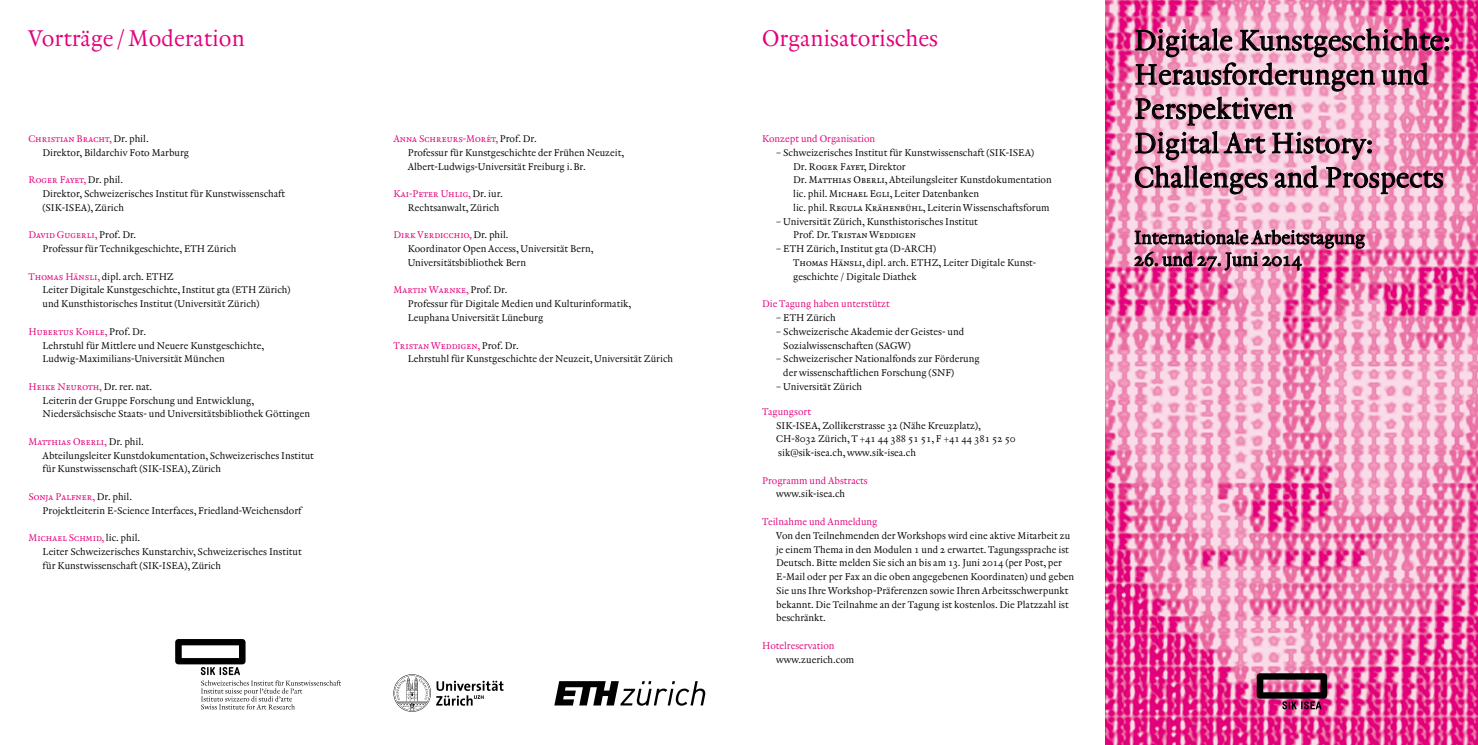
<style>
.page{position:relative;width:1478px;height:745px;background:#fff}
.page>*{position:absolute;margin:0;border:0;box-sizing:border-box;transform-origin:0 0}
.t1{font:28.75px/34.2px "Renard No 3";color:#000}
.t2{font:23.12px "Renard No 3";color:#e2007a}
.t3{font:18.62px "Renard No 3";color:#000}
.t4{font:10px/13.8px "Renard No 3";color:#000}
.t5{font:10px "Renard No 3";color:#e2007a}
.s1{color:#e2007a}
</style>
<div class="page">
<svg style="left:201px;top:680px;width:140px;height:29px"></svg>
<svg style="left:175px;top:639px;width:70px;height:35px"></svg>
<svg style="left:393px;top:674px;width:110px;height:37px"></svg>
<img style="left:1106px;top:0;width:372px;height:744px">
<svg style="left:1135px;top:29px;width:97px;height:28px;background:#bb7b96"></svg>
<svg style="left:1240px;top:29px;width:208px;height:28px;background:#be7d9a"></svg>
<svg style="left:1135px;top:63px;width:239px;height:28px;background:#c195a8"></svg>
<svg style="left:1381px;top:63px;width:47px;height:22px"></svg>
<svg style="left:1135px;top:97px;width:157px;height:28px;background:#c299aa"></svg>
<svg style="left:1135px;top:131px;width:308px;height:63px;background:#cd99ae"></svg>
<svg style="left:1134px;top:230px;width:230px;height:40px;background:#bc7996"></svg>
<svg style="left:1256px;top:672px;width:71px;height:37px;background:#813a5c"></svg>
<svg style="left:554px;top:681px;width:151px;height:24px"></svg>
<h2 class="t2" style="left:28px;top:24px;width:218px">Vorträge /Moderation</h2>
<p class="t4" style="left:43px;top:132px;width:148px;text-indent:-14px"><span class="s1">Christian Bracht,</span> Dr. phil.<br>Direktor, Bildarchiv Foto Marburg</p>
<p class="t4" style="left:43px;top:173px;width:244px;text-indent:-14px"><span class="s1">Roger Fayet,</span> Dr. phil.<br>Direktor, Schweizerisches Institut für Kunstwissenschaft (SIK-ISEA), Zürich</p>
<p class="t4" style="left:43px;top:228px;width:195px;text-indent:-14px"><span class="s1">David Gugerli,</span> Prof. Dr.<br>Professur für Technikgeschichte, ETH Zürich</p>
<p class="t4" style="left:43px;top:269px;width:249px;text-indent:-14px"><span class="s1">Thomas Hänsli,</span> dipl. arch. ETHZ<br>Leiter Digitale Kunstgeschichte, Institut gta (ETH Zürich) und Kunsthistorisches Institut (Universität Zürich)</p>
<p class="t4" style="left:43px;top:324px;width:223px;text-indent:-14px"><span class="s1">Hubertus Kohle,</span> Prof. Dr.<br>Lehrstuhl für Mittlere und Neuere Kunstgeschichte,<br>Ludwig-Maximilians-Universität München</p>
<p class="t4" style="left:43px;top:379px;width:269px;text-indent:-14px"><span class="s1">Heike Neuroth,</span> Dr. rer. nat.<br>Leiterin der Gruppe Forschung und Entwicklung,<br>Niedersächsische Staats- und Universitätsbibliothek Göttingen</p>
<p class="t4" style="left:43px;top:434px;width:273px;text-indent:-14px"><span class="s1">Matthias Oberli,</span> Dr. phil.<br>Abteilungsleiter Kunstdokumentation, Schweizerisches Institut für Kunstwissenschaft (SIK-ISEA), Zürich</p>
<p class="t4" style="left:43px;top:489px;width:262px;text-indent:-14px"><span class="s1">Sonja Palfner,</span> Dr. phil.<br>Projektleiterin E-Science Interfaces, Friedland-Weichensdorf</p>
<p class="t4" style="left:43px;top:531px;width:261px;text-indent:-14px"><span class="s1">Michael Schmid,</span> lic. phil.<br>Leiter Schweizerisches Kunstarchiv, Schweizerisches Institut für Kunstwissenschaft (SIK-ISEA), Zürich</p>
<p class="t4" style="left:408px;top:132px;width:218px;text-indent:-14px"><span class="s1">Anna Schreurs-Morét,</span> Prof. Dr.<br>Professur für Kunstgeschichte der Frühen Neuzeit,<br>Albert-Ludwigs-Universität Freiburg i.Br.</p>
<p class="t4" style="left:408px;top:187px;width:97px;text-indent:-14px"><span class="s1">Kai-Peter Uhlig,</span> Dr. iur.<br>Rechtsanwalt, Zürich</p>
<p class="t4" style="left:408px;top:228px;width:187px;text-indent:-14px"><span class="s1">Dirk Verdicchio,</span> Dr. phil.<br>Koordinator Open Access, Universität Bern,<br>Universitätsbibliothek Bern</p>
<p class="t4" style="left:408px;top:283px;width:225px;text-indent:-14px"><span class="s1">Martin Warnke,</span> Prof. Dr.<br>Professur für Digitale Medien und Kulturinformatik,<br>Leuphana Universität Lüneburg</p>
<p class="t4" style="left:408px;top:338px;width:267px;text-indent:-14px"><span class="s1">Tristan Weddigen,</span> Prof. Dr.<br>Lehrstuhl für Kunstgeschichte der Neuzeit, Universität Zürich</p>
<h2 class="t2" style="left:762px;top:24px;width:177px">Organisatorisches</h2>
<p class="t5" style="left:762px;top:133px;width:115px">Konzept und Organisation</p>
<p class="t4" style="left:793px;top:146px;width:260px;text-indent:-17px">– Schweizerisches Institut für Kunstwissenschaft (SIK-ISEA)<br>Dr. Roger Fayet, Direktor<br>Dr. Matthias Oberli, Abteilungsleiter Kunstdokumentation lic. phil. Michael Egli, Leiter Datenbanken<br>lic. phil. Regula Krähenbühl, Leiterin Wissenschaftsforum</p>
<p class="t4" style="left:793px;top:214px;width:186px;text-indent:-17px">– Universität Zürich, Kunsthistorisches Institut<br>Prof. Dr. Tristan Weddigen</p>
<p class="t4" style="left:793px;top:242px;width:244px;text-indent:-17px">– ETH Zürich, Institut gta (D-ARCH)<br>Thomas Hänsli, dipl. arch. ETHZ, Leiter Digitale Kunst&shy;geschichte / Digitale Diathek</p>
<p class="t5" style="left:762px;top:298px;width:129px">Die Tagung haben unterstützt</p>
<p class="t4" style="left:776px;top:311px;width:61px">– ETH Zürich</p>
<p class="t4" style="left:783px;top:324px;width:182px;text-indent:-7px">– Schweizerische Akademie der Geistes- und<br>Sozialwissenschaften (SAGW)</p>
<p class="t4" style="left:783px;top:352px;width:198px;text-indent:-7px">– Schweizerischer Nationalfonds zur Förderung der wissenschaftlichen Forschung (SNF)</p>
<p class="t4" style="left:776px;top:379px;width:87px">– Universität Zürich</p>
<p class="t5" style="left:762px;top:405px;width:51px">Tagungsort</p>
<p class="t4" style="left:776px;top:418px;width:241px">SIK-ISEA, Zollikerstrasse 32 (Nähe Kreuzplatz),<br>CH-8032 Zürich, T +41 44 388 51 51, F +41 44 381 52 50 sik@sik-isea.ch, www.sik-isea.ch</p>
<p class="t5" style="left:762px;top:474px;width:107px">Programm und Abstracts</p>
<p class="t4" style="left:776px;top:487px;width:70px">www.sik-isea.ch</p>
<p class="t5" style="left:762px;top:515px;width:117px">Teilnahme und Anmeldung</p>
<p class="t4" style="left:776px;top:528px;width:299px">Von den Teilnehmenden der Workshops wird eine aktive Mitarbeit zu je einem Thema in den Modulen 1 und 2 erwartet. Tagungssprache ist Deutsch. Bitte melden Sie sich an bis am 13. Juni 2014 (per Post, per E-Mail oder per Fax an die oben angegebenen Koordinaten) und geben Sie uns Ihre Workshop-Präferenzen sowie Ihren Arbeitsschwerpunkt bekannt. Die Teilnahme an der Tagung ist kostenlos. Die Platzzahl ist beschränkt.</p>
<p class="t5" style="left:762px;top:639px;width:74px">Hotelreservation</p>
<p class="t4" style="left:776px;top:652px;width:80px">www.zuerich.com</p>
<h1 class="t1" style="left:1134px;top:24px;width:318px">Digitale Kunstgeschichte:<br>Herausforderungen und<br>Perspektiven<br>Digital Art History:<br>Challenges and Prospects</h1>
<h3 class="t3" style="left:1134px;top:226px;width:232px">Internationale Arbeitstagung</h3>
<h3 class="t3" style="left:1134px;top:248px;width:169px">26. und 27. Juni 2014</h3>
</div>
